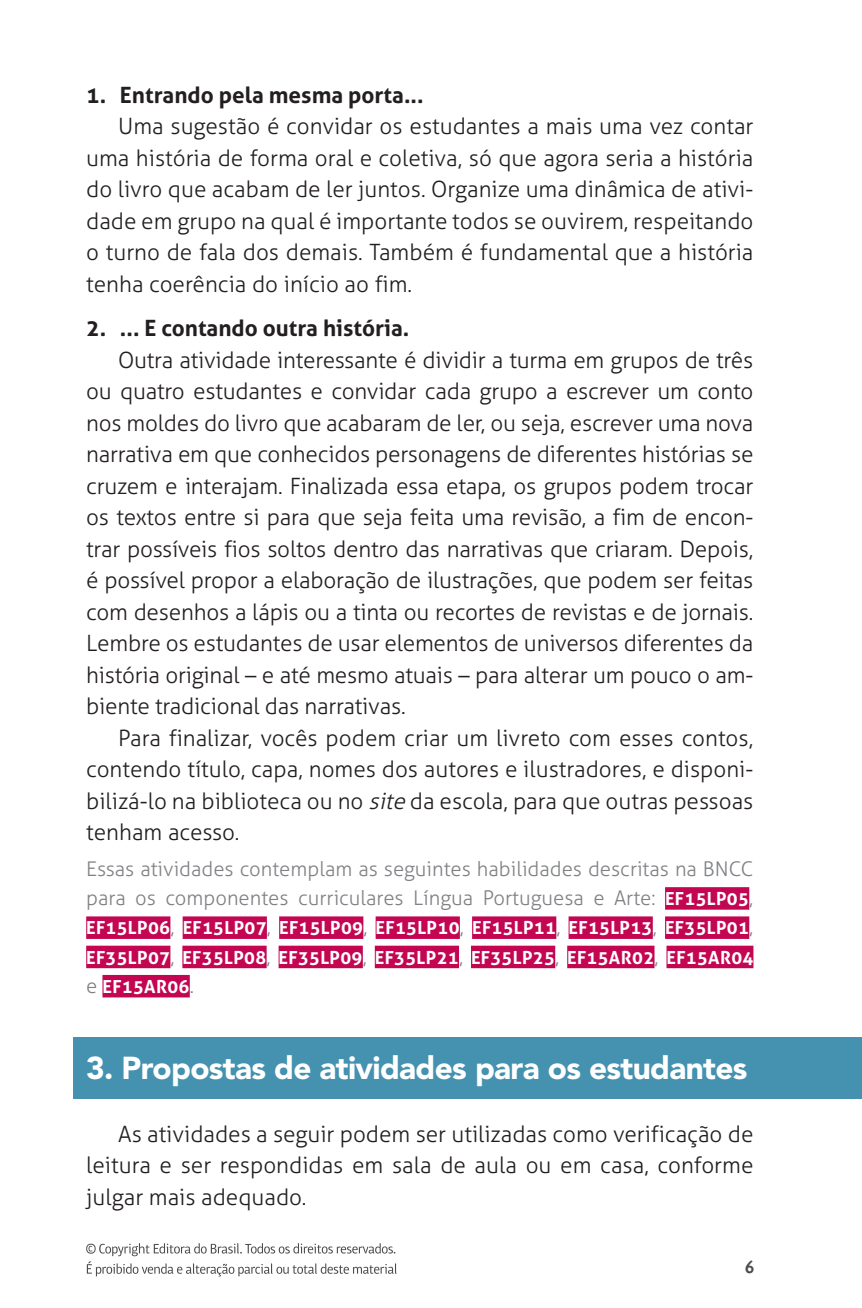
<style>
.page{position:relative;width:862px;height:1308px;background:#fff}
.page>*{position:absolute;margin:0;border:0;box-sizing:border-box;transform-origin:0 0}
.t1{font:900 31.5px "Avenir LT Std";letter-spacing:-.02em;color:#fff}
.t2{font:300 22.5px/31.5px "Aller";color:#231f20;text-align:justify}
.t3{font:700 22.5px "Aller";color:#231f20}
.t4{font:300 20.25px/29.2px "Aller";color:#808285}
.t5{font:700 18px/29.2px "Aller";letter-spacing:.02em;color:#fff;text-align:justify}
.t6{font:500 18px "Highlander Std";color:#4b4c4d}
.s1{font-style:italic}
.s2{font-weight:700;font-size:18px;color:#fff}
.s3{font-weight:300;font-size:20.25px;color:#808285}
</style>
<div class="page">
<svg style="left:86px;top:1243px;width:310px;height:33px"></svg>
<div style="left:664px;top:887px;width:84px;height:22px;background:#c30552"></div>
<div style="left:86px;top:916px;width:84px;height:23px;background:#c30552"></div>
<div style="left:182px;top:916px;width:85px;height:23px;background:#c30552"></div>
<div style="left:279px;top:916px;width:84px;height:23px;background:#c30552"></div>
<div style="left:375px;top:916px;width:84px;height:23px;background:#c30552"></div>
<div style="left:472px;top:916px;width:84px;height:23px;background:#c30552"></div>
<div style="left:568px;top:916px;width:84px;height:23px;background:#c30552"></div>
<div style="left:664px;top:916px;width:84px;height:23px;background:#c30552"></div>
<div style="left:86px;top:945px;width:84px;height:23px;background:#c30552"></div>
<div style="left:182px;top:945px;width:84px;height:23px;background:#c30552"></div>
<div style="left:278px;top:945px;width:84px;height:23px;background:#c30552"></div>
<div style="left:374px;top:945px;width:85px;height:23px;background:#c30552"></div>
<div style="left:470px;top:945px;width:85px;height:23px;background:#c30552"></div>
<div style="left:567px;top:945px;width:87px;height:23px;background:#c30552"></div>
<div style="left:666px;top:945px;width:87px;height:23px;background:#c30552"></div>
<div style="left:102px;top:975px;width:88px;height:22px;background:#c30552"></div>
<div style="left:73px;top:1037px;width:788px;height:62px;background:#4492b0"></div>
<p class="t3" style="left:86px;top:81px;width:338px">1. Entrando pela mesma porta...</p>
<p class="t2" style="left:86px;top:110px;width:668px;text-indent:32px">Uma sugestão é convidar os estudantes a mais uma vez contar uma história de forma oral e coletiva, só que agora seria a história do livro que acabam de ler juntos. Organize uma dinâmica de ativi&shy;dade em grupo na qual é importante todos se ouvirem, respeitando o turno de fala dos demais. Também é fundamental que a história tenha coerência do início ao fim.</p>
<p class="t3" style="left:86px;top:314px;width:324px">2. ... E contando outra história.</p>
<p class="t2" style="left:86px;top:344px;width:668px;text-indent:32px">Outra atividade interessante é dividir a turma em grupos de três ou quatro estudantes e convidar cada grupo a escrever um conto nos moldes do livro que acabaram de ler, ou seja, escrever uma nova narrativa em que conhecidos personagens de diferentes histórias se cruzem e interajam. Finalizada essa etapa, os grupos podem trocar os textos entre si para que seja feita uma revisão, a fim de encon&shy;trar possíveis fios soltos dentro das narrativas que criaram. Depois, é possível propor a elaboração de ilustrações, que podem ser feitas com desenhos a lápis ou a tinta ou recortes de revistas e de jornais.<br>Lembre os estudantes de usar elementos de universos diferentes da história original – e até mesmo atuais – para alterar um pouco o am&shy;biente tradicional das narrativas.</p>
<p class="t2" style="left:86px;top:722px;width:668px;text-indent:32px">Para finalizar, vocês podem criar um livreto com esses contos, contendo título, capa, nomes dos autores e ilustradores, e disponi&shy;bilizá-lo na biblioteca ou no <span class="s1">site</span> da escola, para que outras pessoas tenham acesso.</p>
<p class="t4" style="left:86px;top:854px;width:668px">Essas atividades contemplam as seguintes habilidades descritas na BNCC para os componentes curriculares Língua Portuguesa e Arte: <span class="s2">EF15LP05</span>,</p>
<p class="t5" style="left:86px;top:913px;width:668px">EF15LP06<span class="s3">,</span> EF15LP07<span class="s3">,</span> EF15LP09<span class="s3">,</span> EF15LP10<span class="s3">,</span> EF15LP11<span class="s3">,</span> EF15LP13<span class="s3">,</span> EF35LP01<span class="s3">, </span>EF35LP07<span class="s3">,</span> EF35LP08<span class="s3">,</span> EF35LP09<span class="s3">,</span> EF35LP21<span class="s3">,</span> EF35LP25<span class="s3">,</span> EF15AR02<span class="s3">,</span> EF15AR04 <span class="s3">e</span> EF15AR06<span class="s3">.</span></p>
<h1 class="t1" style="left:86px;top:1048px;width:662px">3. Propostas de atividades para os estudantes</h1>
<p class="t2" style="left:86px;top:1118px;width:668px;text-indent:32px">As atividades a seguir podem ser utilizadas como verificação de leitura e ser respondidas em sala de aula ou em casa, conforme julgar mais adequado.</p>
<p class="t6" style="left:744px;top:1257px;width:11px">6</p>
</div>
